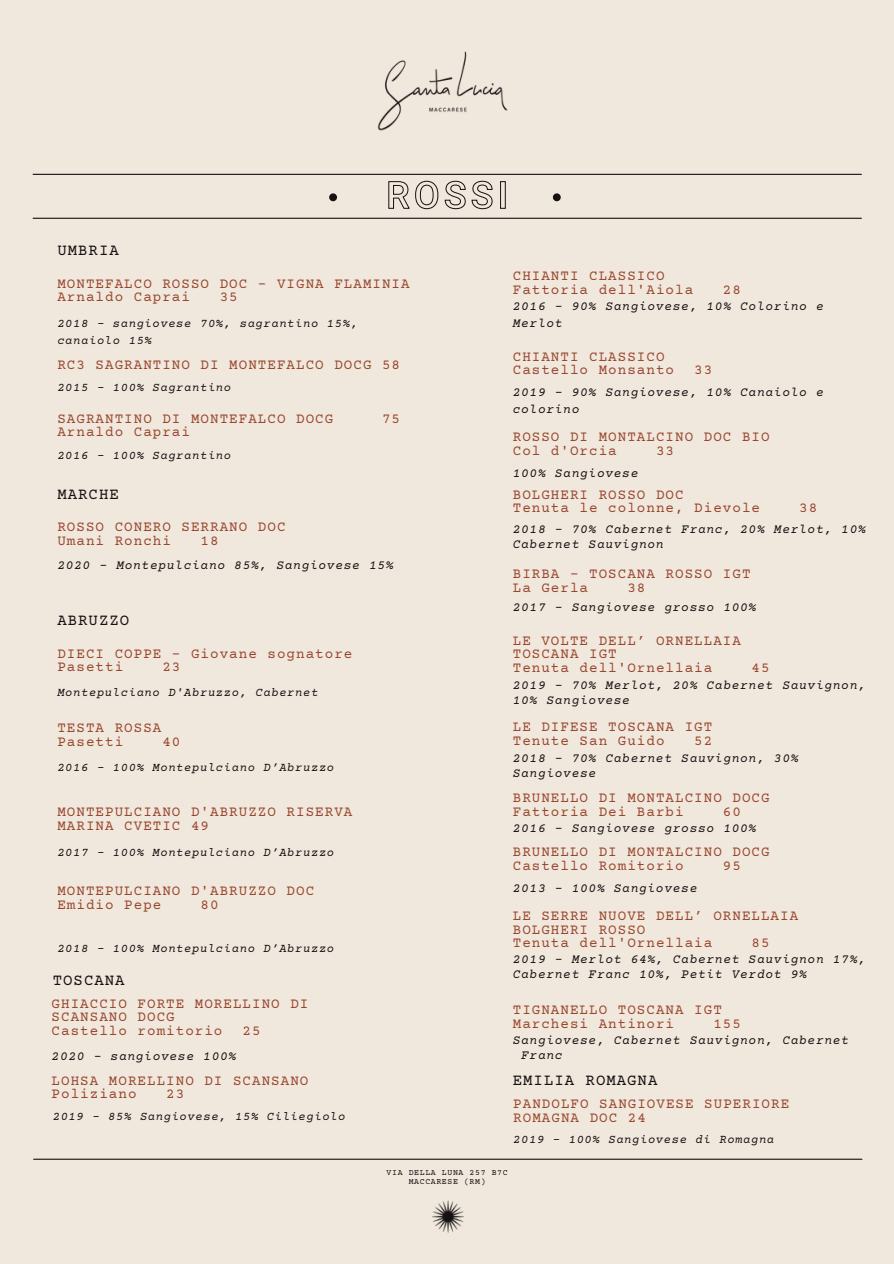
<style>
.page{position:relative;width:894px;height:1264px;background:#fff}
.page>*{position:absolute;margin:0;border:0;box-sizing:border-box;transform-origin:0 0}
.t1{font:15.75px "Courier Prime";letter-spacing:.06em;color:#161112}
.t2{font:14.25px/13.5px "Courier Prime";letter-spacing:.07em;color:#994830}
.t3{font:italic 12.75px/14.9px "Courier Prime";letter-spacing:.06em;color:#161112}
.t4{font:italic 12px/16px "Courier Prime";letter-spacing:.06em;color:#161112}
.t5{font:8.25px "Courier Prime";letter-spacing:.07em;color:#161112}
</style>
<div class="page">
<div style="left:0;top:0;width:893px;height:1263px;background:#f1e8dd"></div>
<svg style="left:388px;top:180px;width:118px;height:29px"></svg>
<img style="left:377px;top:51px;width:131px;height:80px">
<hr style="left:33px;top:174px;width:828px;height:1px;background:#161112">
<hr style="left:33px;top:218px;width:828px;height:1px;background:#161112">
<hr style="left:34px;top:1158px;width:827px;height:1px;background:#161112">
<div style="left:552px;top:193px;width:8px;height:8px;background:#161112;border-radius:50%"></div>
<div style="left:329px;top:193px;width:8px;height:8px;background:#161112;border-radius:50%"></div>
<img style="left:432px;top:1200px;width:32px;height:33px">
<p class="t1" style="left:57px;top:243px;width:63px">UMBRIA</p>
<p class="t2" style="left:57px;top:278px;width:354px">MONTEFALCO ROSSO DOC - VIGNA FLAMINIA</p>
<p class="t2" style="left:57px;top:291px;width:134px">Arnaldo Caprai</p>
<p class="t2" style="left:220px;top:291px;width:20px">35</p>
<p class="t4" style="left:57px;top:317px;width:302px">2018 - sangiovese 70%, sagrantino 15%, canaiolo 15%</p>
<p class="t2" style="left:57px;top:359px;width:344px">RC3 SAGRANTINO DI MONTEFALCO DOCG 58</p>
<p class="t4" style="left:57px;top:381px;width:175px">2015 - 100% Sagrantino</p>
<p class="t2" style="left:57px;top:413px;width:277px">SAGRANTINO DI MONTEFALCO DOCG</p>
<p class="t2" style="left:382px;top:413px;width:20px">75</p>
<p class="t2" style="left:57px;top:426px;width:134px">Arnaldo Caprai</p>
<p class="t4" style="left:57px;top:448px;width:175px">2016 - 100% Sagrantino</p>
<p class="t1" style="left:57px;top:486px;width:63px">MARCHE</p>
<p class="t2" style="left:57px;top:521px;width:230px">ROSSO CONERO SERRANO DOC</p>
<p class="t2" style="left:57px;top:535px;width:115px">Umani Ronchi</p>
<p class="t2" style="left:200px;top:535px;width:20px">18</p>
<p class="t3" style="left:57px;top:558px;width:337px">2020 - Montepulciano 85%, Sangiovese 15%</p>
<p class="t1" style="left:57px;top:613px;width:73px">ABRUZZO</p>
<p class="t2" style="left:57px;top:647px;width:296px">DIECI COPPE - Giovane sognatore</p>
<p class="t2" style="left:57px;top:661px;width:67px">Pasetti</p>
<p class="t2" style="left:162px;top:661px;width:20px">23</p>
<p class="t4" style="left:57px;top:685px;width:262px">Montepulciano D'Abruzzo, Cabernet</p>
<p class="t2" style="left:57px;top:722px;width:105px">TESTA ROSSA</p>
<p class="t2" style="left:57px;top:736px;width:67px">Pasetti</p>
<p class="t2" style="left:162px;top:736px;width:20px">40</p>
<p class="t4" style="left:57px;top:760px;width:278px">2016 - 100% Montepulciano D’Abruzzo</p>
<p class="t2" style="left:57px;top:806px;width:296px">MONTEPULCIANO D'ABRUZZO RISERVA<br>MARINA CVETIC 49</p>
<p class="t4" style="left:57px;top:845px;width:278px">2017 - 100% Montepulciano D’Abruzzo</p>
<p class="t2" style="left:57px;top:885px;width:258px">MONTEPULCIANO D'ABRUZZO DOC</p>
<p class="t2" style="left:57px;top:898px;width:105px">Emidio Pepe</p>
<p class="t2" style="left:200px;top:898px;width:20px">80</p>
<p class="t4" style="left:57px;top:941px;width:278px">2018 - 100% Montepulciano D’Abruzzo</p>
<p class="t1" style="left:53px;top:973px;width:73px">TOSCANA</p>
<p class="t2" style="left:52px;top:997px;width:258px">GHIACCIO FORTE MORELLINO DI<br>SCANSANO DOCG</p>
<p class="t2" style="left:52px;top:1024px;width:172px">Castello romitorio</p>
<p class="t2" style="left:242px;top:1024px;width:20px">25</p>
<p class="t3" style="left:52px;top:1049px;width:186px">2020 - sangiovese 100%</p>
<p class="t2" style="left:52px;top:1074px;width:258px">LOHSA MORELLINO DI SCANSANO</p>
<p class="t2" style="left:52px;top:1088px;width:86px">Poliziano</p>
<p class="t2" style="left:166px;top:1088px;width:20px">23</p>
<p class="t4" style="left:53px;top:1109px;width:294px">2019 - 85% Sangiovese, 15% Ciliegiolo</p>
<p class="t2" style="left:512px;top:270px;width:153px">CHIANTI CLASSICO</p>
<p class="t2" style="left:512px;top:284px;width:182px">Fattoria dell'Aiola</p>
<p class="t2" style="left:722px;top:284px;width:20px">28</p>
<p class="t3" style="left:512px;top:299px;width:312px;line-height:17px">2016 - 90% Sangiovese, 10% Colorino e<br>Merlot</p>
<p class="t2" style="left:512px;top:351px;width:153px">CHIANTI CLASSICO</p>
<p class="t2" style="left:512px;top:364px;width:163px">Castello Monsanto</p>
<p class="t2" style="left:694px;top:364px;width:20px">33</p>
<p class="t3" style="left:512px;top:384px;width:312px;line-height:17px">2019 - 90% Sangiovese, 10% Canaiolo e colorino</p>
<p class="t2" style="left:512px;top:431px;width:258px">ROSSO DI MONTALCINO DOC BIO</p>
<p class="t2" style="left:512px;top:445px;width:105px">Col d'Orcia</p>
<p class="t2" style="left:655px;top:445px;width:20px">33</p>
<p class="t3" style="left:512px;top:467px;width:127px">100% Sangiovese</p>
<p class="t2" style="left:512px;top:489px;width:172px">BOLGHERI ROSSO DOC</p>
<p class="t2" style="left:512px;top:502px;width:249px">Tenuta le colonne, Dievole</p>
<p class="t2" style="left:799px;top:502px;width:20px">38</p>
<p class="t3" style="left:512px;top:523px;width:354px">2018 - 70% Cabernet Franc, 20% Merlot, 10%<br>Cabernet Sauvignon</p>
<p class="t2" style="left:512px;top:568px;width:239px">BIRBA - TOSCANA ROSSO IGT</p>
<p class="t2" style="left:512px;top:582px;width:77px">La Gerla</p>
<p class="t2" style="left:627px;top:582px;width:20px">38</p>
<p class="t3" style="left:512px;top:600px;width:245px">2017 - Sangiovese grosso 100%</p>
<p class="t2" style="left:512px;top:635px;width:230px">LE VOLTE DELL’ ORNELLAIA<br>TOSCANA IGT</p>
<p class="t2" style="left:512px;top:662px;width:201px">Tenuta dell'Ornellaia</p>
<p class="t2" style="left:751px;top:662px;width:20px">45</p>
<p class="t3" style="left:512px;top:679px;width:354px">2019 - 70% Merlot, 20% Cabernet Sauvignon,<br>10% Sangiovese</p>
<p class="t2" style="left:512px;top:721px;width:201px">LE DIFESE TOSCANA IGT</p>
<p class="t2" style="left:512px;top:734px;width:153px">Tenute San Guido</p>
<p class="t2" style="left:694px;top:734px;width:20px">52</p>
<p class="t3" style="left:512px;top:752px;width:287px">2018 - 70% Cabernet Sauvignon, 30%<br>Sangiovese</p>
<p class="t2" style="left:512px;top:792px;width:258px">BRUNELLO DI MONTALCINO DOCG</p>
<p class="t2" style="left:512px;top:806px;width:172px">Fattoria Dei Barbi</p>
<p class="t2" style="left:722px;top:806px;width:20px">60</p>
<p class="t3" style="left:512px;top:821px;width:245px">2016 - Sangiovese grosso 100%</p>
<p class="t2" style="left:512px;top:846px;width:258px">BRUNELLO DI MONTALCINO DOCG</p>
<p class="t2" style="left:512px;top:859px;width:172px">Castello Romitorio</p>
<p class="t2" style="left:722px;top:859px;width:20px">95</p>
<p class="t3" style="left:512px;top:882px;width:186px">2013 - 100% Sangiovese</p>
<p class="t2" style="left:512px;top:910px;width:287px">LE SERRE NUOVE DELL’ ORNELLAIA</p>
<p class="t2" style="left:512px;top:923px;width:134px">BOLGHERI ROSSO</p>
<p class="t2" style="left:512px;top:937px;width:201px">Tenuta dell'Ornellaia</p>
<p class="t2" style="left:751px;top:937px;width:20px">85</p>
<p class="t3" style="left:512px;top:952px;width:354px">2019 - Merlot 64%, Cabernet Sauvignon 17%,<br>Cabernet Franc 10%, Petit Verdot 9%</p>
<p class="t2" style="left:512px;top:1004px;width:210px">TIGNANELLO TOSCANA IGT</p>
<p class="t2" style="left:512px;top:1018px;width:163px">Marchesi Antinori</p>
<p class="t2" style="left:713px;top:1018px;width:29px">155</p>
<p class="t3" style="left:512px;top:1034px;width:337px">Sangiovese, Cabernet Sauvignon, Cabernet</p>
<p class="t3" style="left:521px;top:1048px;width:43px">Franc</p>
<p class="t1" style="left:512px;top:1072px;width:146px">EMILIA ROMAGNA</p>
<p class="t2" style="left:513px;top:1098px;width:277px">PANDOLFO SANGIOVESE SUPERIORE<br>ROMAGNA DOC 24</p>
<p class="t4" style="left:513px;top:1132px;width:262px">2019 – 100% Sangiovese di Romagna</p>
<p class="t5" style="left:386px;top:1168px;width:123px">VIA DELLA LUNA 257 B7C</p>
<p class="t5" style="left:408px;top:1177px;width:78px">MACCARESE (RM)</p>
</div>
